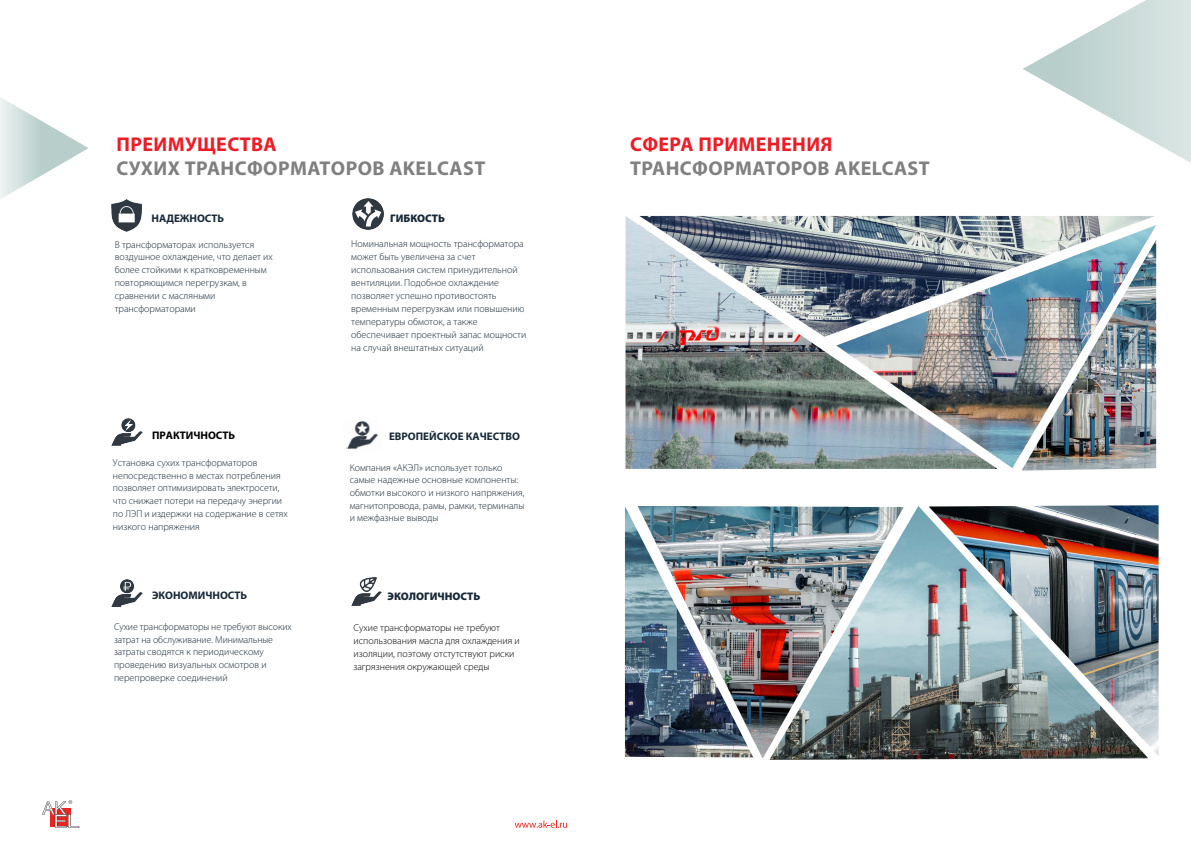
<style>
.page{position:relative;width:1191px;height:842px;background:#fff}
.page>*{position:absolute;margin:0;border:0;box-sizing:border-box;transform-origin:0 0}
.t1{font:700 20px "Myriad Pro";letter-spacing:.02em;color:#808080}
.t2{font:700 20px "Myriad Pro";letter-spacing:.02em;color:#ee1c26}
.t3{font:700 11px "Myriad Pro";color:#172938}
.t4{font:900 11px "Myriad Pro";color:#172938}
.t5{font:700 11px "Myriad Pro";color:#000}
.t6{font:300 10px/12.8px "Myriad Pro";color:#172938}
.t7{font:300 10px/12.9px "Myriad Pro";color:#000}
</style>
<div class="page">
<svg style="left:1023px;top:0;width:168px;height:163px"></svg>
<svg style="left:0;top:97px;width:89px;height:102px"></svg>
<svg style="left:515px;top:821px;width:52px;height:7px"></svg>
<svg style="left:42px;top:800px;width:37px;height:28px"></svg>
<img style="left:111px;top:200px;width:31px;height:31px">
<img style="left:353px;top:199px;width:30px;height:30px">
<img style="left:112px;top:419px;width:30px;height:27px">
<img style="left:351px;top:577px;width:31px;height:29px">
<img style="left:624px;top:215px;width:535px;height:545px">
<img style="left:111px;top:580px;width:31px;height:27px">
<img style="left:346px;top:420px;width:33px;height:30px">
<h1 class="t2" style="left:116px;top:131px;width:162px">ПРЕИМУЩЕСТВА</h1>
<h1 class="t1" style="left:116px;top:155px;width:370px">СУХИХ ТРАНСФОРМАТОРОВ AKELCAST</h1>
<p class="t3" style="left:152px;top:211px;width:74px">НАДЕЖНОСТЬ</p>
<p class="t6" style="left:115px;top:238px;width:159px">В трансформаторах используется воздушное охлаждение, что делает их более стойкими к кратковременным повторяющимся перегрузкам, в сравнении с масляными трансформаторами</p>
<p class="t4" style="left:390px;top:212px;width:57px">ГИБКОСТЬ</p>
<p class="t6" style="left:351px;top:238px;width:177px">Номинальная мощность трансформатора может быть увеличена за счет использования систем принудительной вентиляции. Подобное охлаждение позволяет успешно противостоять временным перегрузкам или повышению температуры обмоток, а также обеспечивает проектный запас мощности на случай внештатных ситуаций</p>
<p class="t5" style="left:152px;top:428px;width:85px">ПРАКТИЧНОСТЬ</p>
<p class="t6" style="left:113px;top:456px;width:176px">Установка сухих трансформаторов непосредственно в местах потребления позволяет оптимизировать электросети, что снижает потери на передачу энергии по ЛЭП и издержки на содержание в сетях низкого напряжения</p>
<p class="t3" style="left:152px;top:588px;width:97px">ЭКОНОМИЧНОСТЬ</p>
<p class="t6" style="left:114px;top:620px;width:179px">Сухие трансформаторы не требуют высоких затрат на обслуживание. Минимальные затраты сводятся к периодическому проведению визуальных осмотров и перепроверке соединений</p>
<p class="t3" style="left:389px;top:429px;width:132px">ЕВРОПЕЙСКОЕ КАЧЕСТВО</p>
<p class="t6" style="left:350px;top:461px;width:176px">Компания «АКЭЛ» использует только самые надежные основные компоненты: обмотки высокого и низкого напряжения, магнитопровода, рамы, рамки, терминалы и межфазные выводы</p>
<p class="t4" style="left:387px;top:590px;width:94px">ЭКОЛОГИЧНОСТЬ</p>
<p class="t7" style="left:353px;top:621px;width:168px">Сухие трансформаторы не требуют использования масла для охлаждения и изоляции, поэтому отстутствуют риски загрязнения окружающей среды</p>
<h1 class="t2" style="left:630px;top:131px;width:204px">СФЕРА ПРИМЕНЕНИЯ</h1>
<h1 class="t1" style="left:630px;top:155px;width:301px">ТРАНСФОРМАТОРОВ AKELCAST</h1>
</div>
